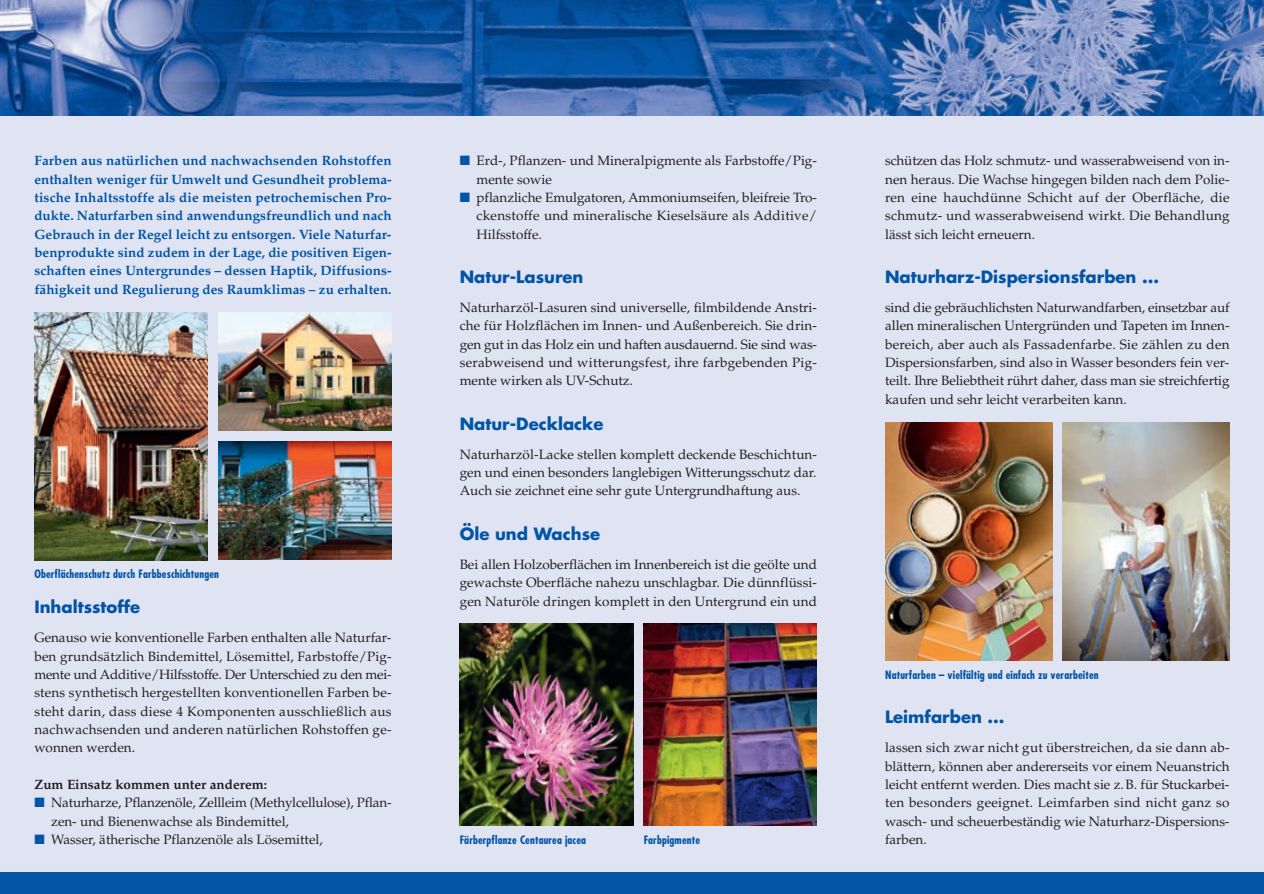
<style>
.page{position:relative;width:1264px;height:894px;background:#e0e4f2}
.page>*{position:absolute;margin:0;border:0;box-sizing:border-box;transform-origin:0 0}
.t1{font:700 16.5px "Futura";color:#0154a6}
.t2{font:13.5px/18.3px "Palatino";color:#231f20;text-align:justify}
.t3{font:700 13.5px/18.3px "Palatino";color:#0154a6;text-align:justify}
.t4{font:700 13.5px "Palatino";color:#231f20}
.t5{font:700 condensed 11.25px "Futura";letter-spacing:.015em;color:#0154a6}
.s1{color:#0154a6}
</style>
<div class="page">
<img style="left:0;top:0;width:1264px;height:115px">
<div style="left:0;top:872px;width:1264px;height:22px;background:#0154a6"></div>
<img style="left:460px;top:624px;width:173px;height:201px">
<img style="left:643px;top:624px;width:174px;height:201px">
<img style="left:885px;top:422px;width:167px;height:238px">
<img style="left:1062px;top:422px;width:167px;height:238px">
<img style="left:34px;top:312px;width:174px;height:248px">
<img style="left:218px;top:312px;width:174px;height:119px">
<img style="left:218px;top:441px;width:174px;height:119px">
<p class="t3" style="left:34px;top:153px;width:359px">Farben aus natürlichen und nachwachsenden Rohstoffen enthalten weniger für Umwelt und Gesundheit problema&shy;tische Inhaltsstoffe als die meisten petrochemischen Pro&shy;dukte. Naturfarben sind anwendungsfreundlich und nach Gebrauch in der Regel leicht zu entsorgen. Viele Naturfar&shy;benprodukte sind zudem in der Lage, die positiven Eigen&shy;schaften eines Untergrundes – dessen Haptik, Diffusions&shy;fähigkeit und Regulierung des Raumklimas – zu erhalten.</p>
<p class="t5" style="left:34px;top:569px;width:186px">Oberflächenschutz durch Farbbeschichtungen</p>
<p class="t1" style="left:34px;top:599px;width:107px">Inhaltsstoffe</p>
<p class="t2" style="left:34px;top:630px;width:359px">Genauso wie konventionelle Farben enthalten alle Naturfar&shy;ben grundsätzlich Bindemittel, Lösemittel, Farbstoffe/Pig&shy;mente und Additive/Hilfsstoffe. Der Unterschied zu den mei&shy;stens synthetisch hergestellten konventionellen Farben be&shy;steht darin, dass diese 4 Komponenten ausschließlich aus nachwachsenden und anderen natürlichen Rohstoffen ge&shy;wonnen werden.</p>
<p class="t4" style="left:34px;top:779px;width:234px">Zum Einsatz kommen unter anderem:</p>
<p class="t2" style="left:51px;top:795px;width:342px;text-indent:-17px"><span class="s1">■</span> Naturharze, Pflanzenöle, Zellleim (Methylcellulose), Pflan&shy;zen- und Bienenwachse als Bindemittel,</p>
<p class="t2" style="left:34px;top:831px;width:290px"><span class="s1">■</span> Wasser, ätherische Pflanzenöle als Lösemittel,</p>
<p class="t2" style="left:476px;top:153px;width:342px;text-indent:-17px"><span class="s1">■</span> Erd-, Pflanzen- und Mineralpigmente als Farbstoffe/Pig&shy;mente sowie</p>
<p class="t2" style="left:476px;top:190px;width:342px;text-indent:-17px"><span class="s1">■</span> pflanzliche Emulgatoren, Ammoniumseifen, bleifreie Tro - ckenstoffe und mineralische Kieselsäure als Additive/ Hilfsstoffe.</p>
<p class="t1" style="left:460px;top:269px;width:125px">Natur-Lasuren</p>
<p class="t2" style="left:460px;top:300px;width:359px">Naturharzöl-Lasuren sind universelle, filmbildende Anstri&shy;che für Holzflächen im Innen- und Außenbereich. Sie drin&shy;gen gut in das Holz ein und haften ausdauernd. Sie sind was&shy;serabweisend und witterungsfest, ihre farbgebenden Pig&shy;mente wirken als UV-Schutz.</p>
<p class="t1" style="left:460px;top:416px;width:145px">Natur-Decklacke</p>
<p class="t2" style="left:460px;top:446px;width:359px">Naturharzöl-Lacke stellen komplett deckende Beschichtun&shy;gen und einen besonders langlebigen Witterungsschutz dar.<br>Auch sie zeichnet eine sehr gute Untergrundhaftung aus.</p>
<p class="t1" style="left:460px;top:526px;width:142px">Öle und Wachse</p>
<p class="t2" style="left:460px;top:556px;width:359px">Bei allen Holzoberflächen im Innenbereich ist die geölte und gewachste Oberfläche nahezu unschlagbar. Die dünnflüssi&shy;gen Naturöle dringen komplett in den Untergrund ein und</p>
<p class="t2" style="left:885px;top:153px;width:346px">schützen das Holz schmutz- und wasserabweisend von in&shy;nen heraus. Die Wachse hingegen bilden nach dem Polie&shy;ren eine hauchdünne Schicht auf der Oberfläche, die schmutz- und wasserabweisend wirkt. Die Behandlung lässt sich leicht erneuern.</p>
<p class="t1" style="left:885px;top:269px;width:276px">Naturharz-Dispersionsfarben ...</p>
<p class="t2" style="left:885px;top:300px;width:346px">sind die gebräuchlichsten Naturwandfarben, einsetzbar auf allen mineralischen Untergründen und Tapeten im Innen&shy;bereich, aber auch als Fassadenfarbe. Sie zählen zu den Dispersionsfarben, sind also in Wasser besonders fein ver&shy;teilt. Ihre Beliebtheit rührt daher, dass man sie streichfertig kaufen und sehr leicht verarbeiten kann.</p>
<p class="t5" style="left:885px;top:669px;width:215px">Naturfarben – vielfältig und einfach zu verarbeiten</p>
<p class="t1" style="left:885px;top:709px;width:121px">Leimfarben ...</p>
<p class="t2" style="left:885px;top:740px;width:346px">lassen sich zwar nicht gut überstreichen, da sie dann ab&shy;blättern, können aber andererseits vor einem Neuanstrich leicht entfernt werden. Dies macht sie z. B. für Stuckarbei&shy;ten besonders geeignet. Leimfarben sind nicht ganz so wasch- und scheuerbeständig wie Naturharz-Dispersions-</p>
<p class="t5" style="left:460px;top:834px;width:128px">Färberpflanze Centaurea jacea</p>
<p class="t5" style="left:643px;top:834px;width:58px">Farbpigmente</p>
<p class="t2" style="left:885px;top:831px;width:43px">farben.</p>
</div>
